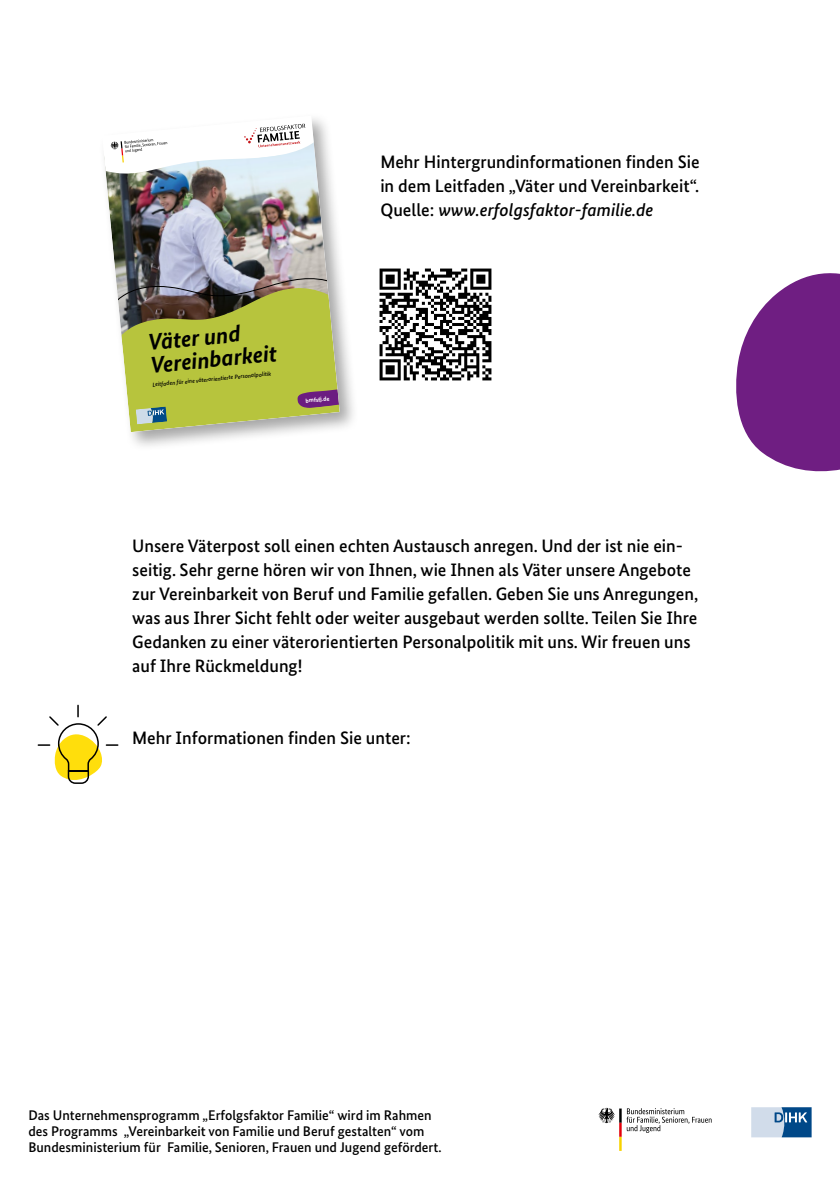
<style>
.page{position:relative;width:840px;height:1191px;background:#fff}
.page>*{position:absolute;margin:0;border:0;box-sizing:border-box;transform-origin:0 0}
.t1{font:italic 700 23px/22.8px "Bundes Sans";color:#000}
.p_vaeterpost{font:500 18px/24px "Bundes Sans";color:#000;text-align:justify}
.p_vaeterpost-2{font:500 14px/16px "Bundes Sans";color:#000}
.t2{font:italic 500 6px "Bundes Sans";color:#000}
.t3{font:700 6px "Bundes Sans";color:#fff}
.s1{font-style:italic}
</style>
<div class="page">
<img style="left:379px;top:268px;width:113px;height:113px">
<div style="left:99px;top:112px;width:260px;height:340px;background:#000;opacity:.35"></div>
<svg style="left:102px;top:116px;width:237px;height:316px"></svg>
<img style="left:104px;top:135px;width:227px;height:210px">
<svg style="left:114px;top:274px;width:225px;height:158px;background:#aab05c"></svg>
<svg style="left:102px;top:116px;width:212px;height:60px"></svg>
<svg style="left:598px;top:1107px;width:113px;height:43px"></svg>
<svg style="left:751px;top:1107px;width:60px;height:30px;background:#7c9fc2"></svg>
<svg style="left:736px;top:273px;width:103px;height:199px"></svg>
<svg style="left:37px;top:704px;width:82px;height:80px"></svg>
<p class="t1" style="left:147px;top:330px;width:128px;rotate:-5deg">Väter und<br>Vereinbarkeit</p>
<p class="t2" style="left:152px;top:380px;width:121px;rotate:-5deg">Leitfaden für eine väterorientierte Personalpolitik</p>
<p class="t3" style="left:305px;top:397px;width:25px;rotate:-5deg">bmfsfj.de</p>
<p class="p_vaeterpost" style="left:380px;top:150px;width:320px">Mehr Hintergrundinformationen finden Sie in dem Leitfaden „Väter und Vereinbarkeit“.<br>Quelle: <span class="s1">www.erfolgsfaktor-familie.de</span></p>
<p class="p_vaeterpost" style="left:132px;top:534px;width:567px;text-align:left">Unsere Väterpost soll einen echten Austausch anregen. Und der ist nie ein&shy;seitig. Sehr gerne hören wir von Ihnen, wie Ihnen als Väter unsere Angebote zur Vereinbarkeit von Beruf und Familie gefallen. Geben Sie uns Anregungen, was aus Ihrer Sicht fehlt oder weiter ausgebaut werden sollte. Teilen Sie Ihre Gedanken zu einer väterorientierten Personalpolitik mit uns. Wir freuen uns auf Ihre Rückmeldung!</p>
<p class="p_vaeterpost" style="left:132px;top:726px;width:280px">Mehr Informationen finden Sie unter:</p>
<p class="p_vaeterpost-2" style="left:28px;top:1107px;width:414px">Das Unternehmensprogramm „Erfolgsfaktor Familie“ wird im Rahmen des Programms „Vereinbarkeit von Familie und Beruf gestalten“ vom<br>Bundesministerium für Familie, Senioren, Frauen und Jugend gefördert.</p>
</div>
